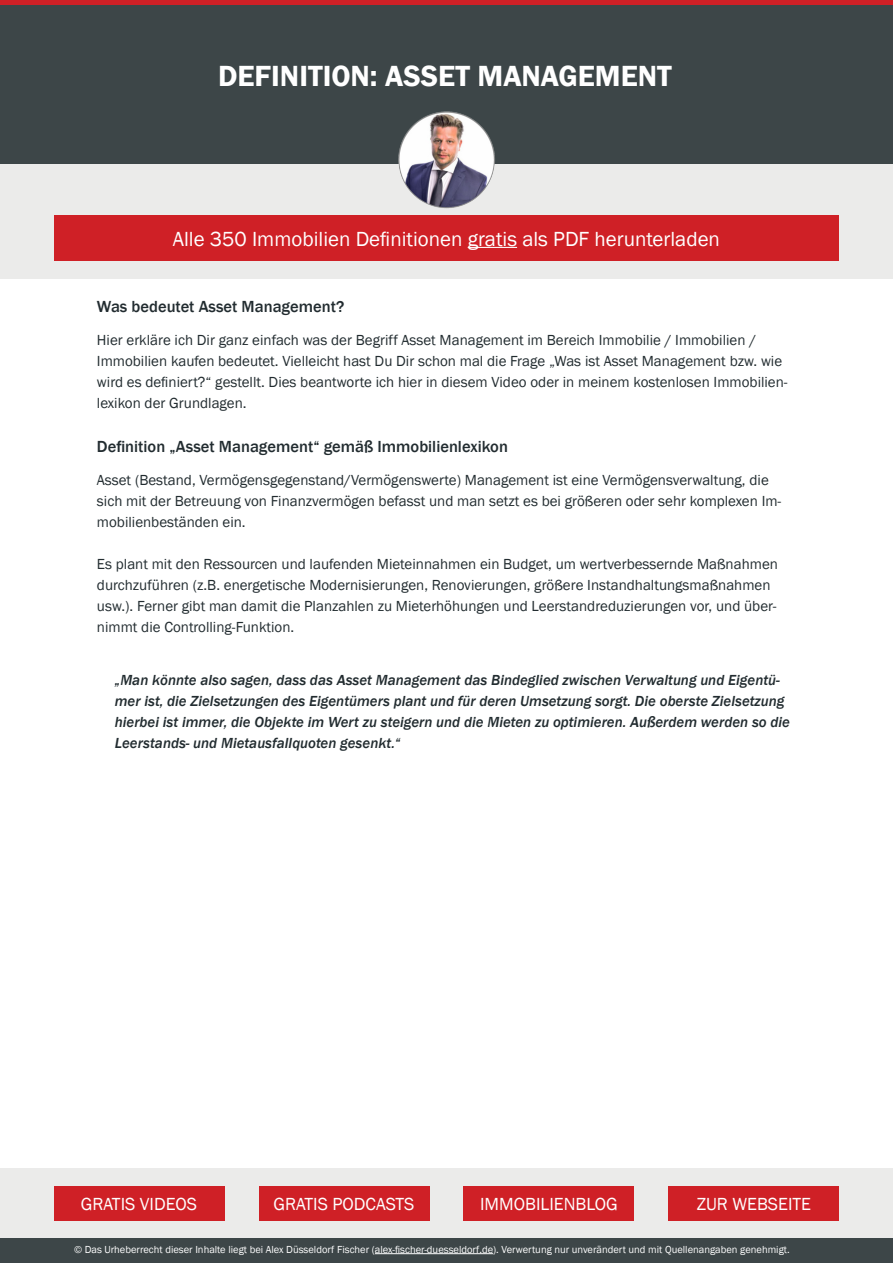
<style>
.page{position:relative;width:893px;height:1263px;background:#fff}
.page>*{position:absolute;margin:0;border:0;box-sizing:border-box;transform-origin:0 0}
.t1{font:600 30px "Franklin Gothic";color:#fff}
.t2{font:21px "Franklin Gothic";color:#fff}
.t3{font:18px "Franklin Gothic";color:#fff}
.t4{font:500 16.5px "Franklin Gothic";color:#222c30}
.t5{font:15px/21px "Franklin Gothic";color:#222c30}
.t6{font:italic 500 15px/21px "Franklin Gothic";color:#222c30}
.t7{font:10.5px "Franklin Gothic";color:#fff}
</style>
<div class="page">
<div style="left:0;top:1238px;width:893px;height:25px;background:#3d4648"></div>
<hr style="left:375px;top:1253px;width:118px;height:1px;background:#fff">
<div style="left:0;top:1168px;width:893px;height:70px;background:#ebebea"></div>
<div style="left:669px;top:1186px;width:170px;height:34px;background:#cf2026"></div>
<div style="left:464px;top:1186px;width:170px;height:34px;background:#cf2026"></div>
<div style="left:259px;top:1186px;width:170px;height:34px;background:#cf2026"></div>
<div style="left:54px;top:1186px;width:170px;height:34px;background:#cf2026"></div>
<div style="left:0;top:0;width:893px;height:6px;background:#cf2026"></div>
<div style="left:0;top:6px;width:893px;height:158px;background:#3d4648"></div>
<div style="left:0;top:164px;width:893px;height:115px;background:#ebebea"></div>
<div style="left:55px;top:215px;width:784px;height:45px;background:#cf2026"></div>
<hr style="left:468px;top:247px;width:49px;height:1px;background:#fff">
<p class="t1" style="left:218px;top:57px;width:455px">DEFINITION: ASSET MANAGEMENT</p>
<h2 class="t2" style="left:173px;top:226px;width:549px">Alle 350 Immobilien Definitionen gratis als PDF herunterladen</h2>
<p class="t4" style="left:97px;top:296px;width:249px">Was bedeutet Asset Management?</p>
<p class="t5" style="left:97px;top:329px;width:692px">Hier erkläre ich Dir ganz einfach was der Begriff Asset Management im Bereich Immobilie / Immobilien / Immobilien kaufen bedeutet. Vielleicht hast Du Dir schon mal die Frage „Was ist Asset Management bzw. wie wird es definiert?“ gestellt. Dies beantworte ich hier in diesem Video oder in meinem kostenlosen Immobilien&shy;lexikon der Grundlagen.</p>
<p class="t4" style="left:97px;top:437px;width:412px">Definition „Asset Management“ gemäß Immobilienlexikon</p>
<p class="t5" style="left:97px;top:470px;width:686px">Asset (Bestand, Vermögensgegenstand/Vermögenswerte) Management ist eine Vermögensverwaltung, die sich mit der Betreuung von Finanzvermögen befasst und man setzt es bei größeren oder sehr komplexen Im&shy;mobilienbeständen ein.</p>
<p class="t5" style="left:97px;top:554px;width:682px">Es plant mit den Ressourcen und laufenden Mieteinnahmen ein Budget, um wertverbessernde Maßnahmen durchzuführen (z.B. energetische Modernisierungen, Renovierungen, größere Instandhaltungsmaßnahmen usw.). Ferner gibt man damit die Planzahlen zu Mieterhöhungen und Leerstandreduzierungen vor, und über&shy;nimmt die Controlling-Funktion.</p>
<p class="t6" style="left:115px;top:670px;width:677px">„Man könnte also sagen, dass das Asset Management das Bindeglied zwischen Verwaltung und Eigentü&shy;mer ist, die Zielsetzungen des Eigentümers plant und für deren Umsetzung sorgt. Die oberste Zielsetzung hierbei ist immer, die Objekte im Wert zu steigern und die Mieten zu optimieren. Außerdem werden so die Leerstands- und Mietausfallquoten gesenkt.“</p>
<p class="t3" style="left:81px;top:1192px;width:118px">GRATIS VIDEOS</p>
<p class="t3" style="left:273px;top:1192px;width:143px">GRATIS PODCASTS</p>
<p class="t3" style="left:480px;top:1192px;width:139px">IMMOBILIENBLOG</p>
<p class="t3" style="left:697px;top:1192px;width:116px">ZUR WEBSEITE</p>
<p class="t7" style="left:74px;top:1243px;width:717px">© Das Urheberrecht dieser Inhalte liegt bei Alex Düsseldorf Fischer (alex-fischer-duesseldorf.de). Verwertung nur unverändert und mit Quellenangaben genehmigt.</p>
</div>
